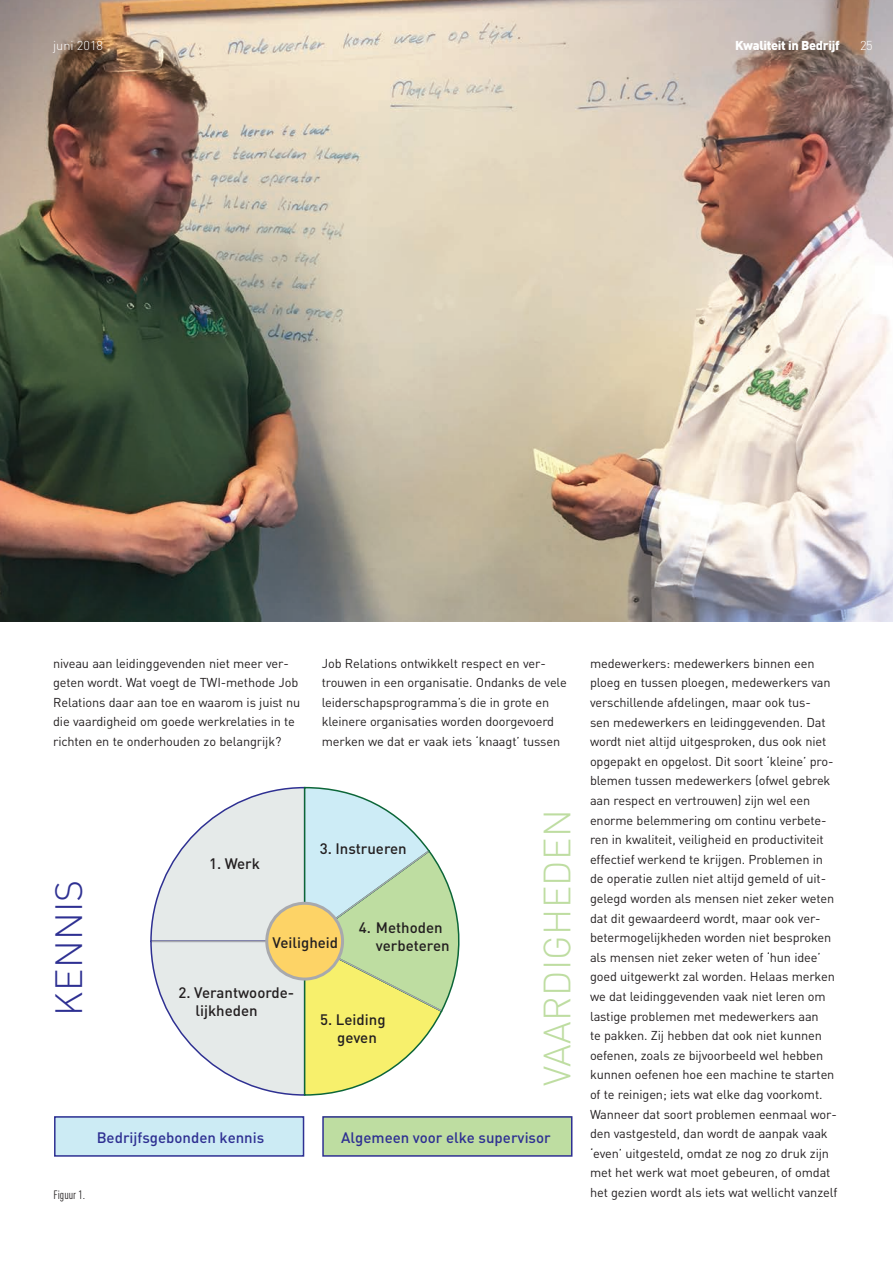
<style>
.page{position:relative;width:893px;height:1263px;background:#fff}
.page>*{position:absolute;margin:0;border:0;box-sizing:border-box;transform-origin:0 0}
.t1{font:300 37.5px "DIN Pro";letter-spacing:.01em;color:#bedda1}
.t2{font:300 37.5px "DIN Pro";letter-spacing:.01em;color:#2e3092}
.t3{font:500 15px/18px "DIN";color:#231f20}
.t4{font:500 15px "DIN";color:#2e3092}
.t5{font:12.75px/19.6px "DIN";letter-spacing:-.01em;color:#231f20}
.t6{font:900 12.75px "DIN";letter-spacing:-.025em;color:#fff}
.t7{font:300 12.75px "DIN";color:#fff}
.t8{font:12px "DIN Cond";color:#231f20}
</style>
<div class="page">
<img style="left:0;top:0;width:893px;height:621px">
<svg style="left:150px;top:786px;width:310px;height:310px"></svg>
<div style="left:55px;top:1117px;width:248px;height:39px;background:#ccebf4"></div>
<div style="left:54px;top:1116px;width:250px;height:41px;border:2px solid #2e3092"></div>
<div style="left:323px;top:1117px;width:249px;height:39px;background:#bedda1"></div>
<div style="left:322px;top:1116px;width:250px;height:41px;border:2px solid #2e3092"></div>
<p class="t7" style="left:53px;top:37px;width:51px">juni 2018</p>
<p class="t6" style="left:735px;top:37px;width:106px">Kwaliteit in Bedrijf</p>
<p class="t7" style="left:860px;top:37px;width:14px">25</p>
<p class="t5" style="left:53px;top:653px;width:249px">niveau aan leidinggevenden niet meer ver&shy;geten wordt. Wat voegt de TWI-methode Job Relations daar aan toe en waarom is juist nu die vaardigheid om goede werkrelaties in te richten en te onderhouden zo belangrijk?</p>
<p class="t5" style="left:322px;top:653px;width:246px">Job Relations ontwikkelt respect en ver&shy;trouwen in een organisatie. Ondanks de vele leiderschapsprogramma’s die in grote en kleinere organisaties worden doorgevoerd merken we dat er vaak iets ‘knaagt’ tussen</p>
<h1 class="t2" style="left:43px;top:1016px;width:138px;rotate:-90deg">KENNIS</h1>
<p class="t3" style="left:209px;top:854px;width:53px">1. Werk</p>
<p class="t3" style="left:320px;top:839px;width:89px">3. Instrueren</p>
<p class="t3" style="left:273px;top:933px;width:67px">Veiligheid</p>
<p class="t3" style="left:376px;top:918px;width:75px;text-indent:-17px">4. Methoden verbeteren</p>
<p class="t3" style="left:195px;top:983px;width:100px;text-indent:-17px">2. Verantwoorde&shy;lijkheden</p>
<p class="t3" style="left:320px;top:1010px;width:67px;text-align:center">5. Leiding geven</p>
<h1 class="t1" style="left:531px;top:1086px;width:278px;rotate:-90deg">VAARDIGHEDEN</h1>
<p class="t4" style="left:97px;top:1127px;width:169px">Bedrijfsgebonden kennis</p>
<p class="t4" style="left:341px;top:1127px;width:211px">Algemeen voor elke supervisor</p>
<p class="t8" style="left:53px;top:1187px;width:33px">Figuur 1.</p>
<p class="t5" style="left:590px;top:653px;width:249px">medewerkers: medewerkers binnen een ploeg en tussen ploegen, medewerkers van verschillende afdelingen, maar ook tus-<br>sen medewerkers en leidinggevenden. Dat wordt niet altijd uitgesproken, dus ook niet opgepakt en opgelost. Dit soort ‘kleine’ pro&shy;blemen tussen medewerkers (ofwel gebrek aan respect en vertrouwen) zijn wel een enorme belemmering om continu verbete&shy;ren in kwaliteit, veiligheid en productiviteit effectief werkend te krijgen. Problemen in de operatie zullen niet altijd gemeld of uit&shy;gelegd worden als mensen niet zeker weten dat dit gewaardeerd wordt, maar ook ver&shy;betermogelijkheden worden niet besproken als mensen niet zeker weten of ‘hun idee’ goed uitgewerkt zal worden. Helaas merken we dat leidinggevenden vaak niet leren om lastige problemen met medewerkers aan<br>te pakken. Zij hebben dat ook niet kunnen oefenen, zoals ze bijvoorbeeld wel hebben kunnen oefenen hoe een machine te starten of te reinigen; iets wat elke dag voorkomt.<br>Wanneer dat soort problemen eenmaal wor&shy;den vastgesteld, dan wordt de aanpak vaak ‘even’ uitgesteld, omdat ze nog zo druk zijn met het werk wat moet gebeuren, of omdat het gezien wordt als iets wat wellicht vanzelf</p>
</div>
